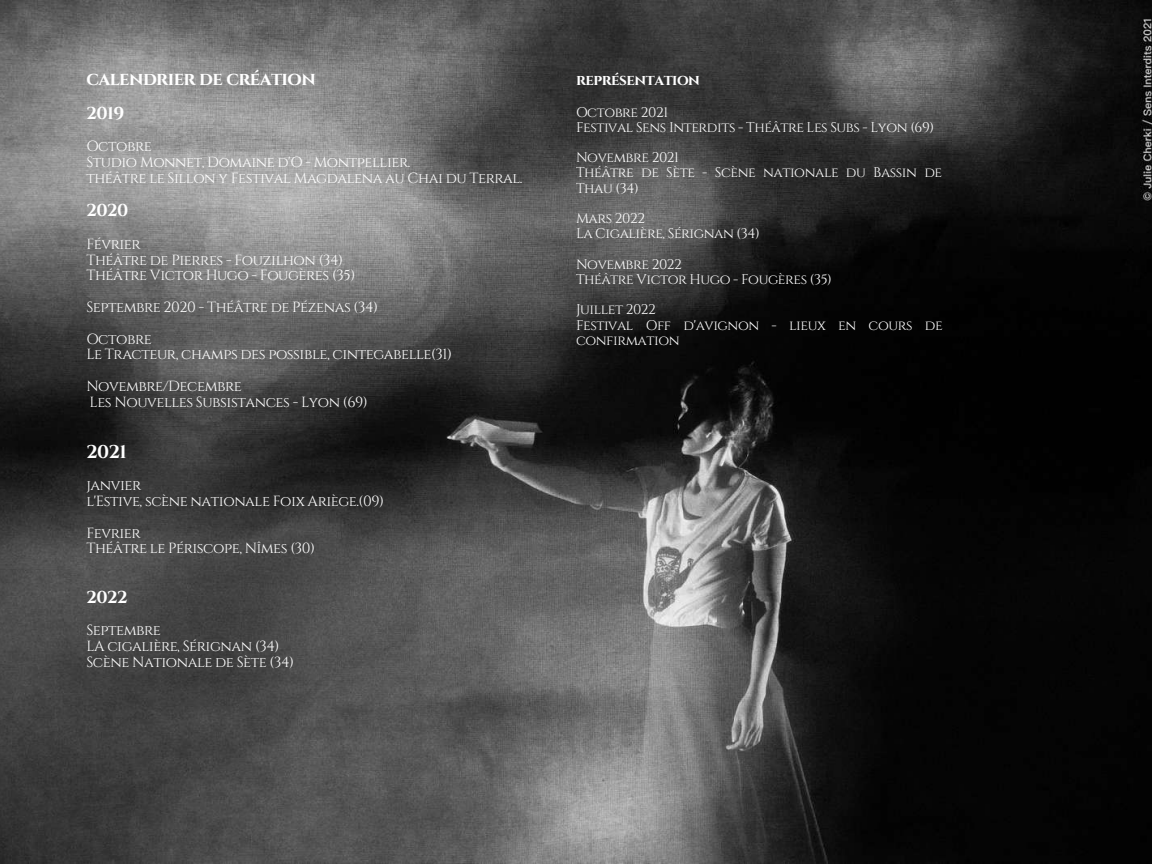
<style>
.page{position:relative;width:1152px;height:864px;background:#fff}
.page>*{position:absolute;margin:0;border:0;box-sizing:border-box;transform-origin:0 0}
.t1{font:700 18.45px "Cinzel";letter-spacing:-.03em;color:#fff}
.t2{font:700 17.25px "Cinzel";letter-spacing:-.03em;color:#fff}
.t3{font:700 15.15px "Cinzel";letter-spacing:-.03em;color:#fff}
.t4{font:14.7px/15.8px "Cinzel";letter-spacing:-.03em;color:#fff}
.t5{font:13.95px/15.1px "Cinzel";letter-spacing:-.03em;color:#fff}
</style>
<div class="page">
<img style="left:0;top:0;width:1152px;height:864px">
<p class="t1" style="left:86px;top:67px;width:231px">CALENDRIER DE CRÉATION</p>
<p class="t2" style="left:86px;top:102px;width:39px">2019</p>
<p class="t4" style="left:86px;top:139px;width:438px">Octobre<br>Studio Monnet, Domaine d'O - Montpellier.<br>théâtre le Sillon y Festival Magdalena au Chai du Terral.</p>
<p class="t2" style="left:86px;top:200px;width:44px">2020</p>
<p class="t4" style="left:86px;top:237px;width:270px">Février<br>Théâtre de Pierres - Fouzilhon (34)<br>Théâtre Victor Hugo - Fougères (35)</p>
<p class="t4" style="left:86px;top:292px;width:293px;line-height:31.7px">Septembre 2020 - Théâtre de Pézenas (34)<br>Octobre</p>
<p class="t4" style="left:86px;top:339px;width:367px;line-height:31.7px">Le Tracteur, champs des possible, cintegabelle(31)<br>Novembre/Decembre</p>
<p class="t4" style="left:90px;top:395px;width:280px">Les Nouvelles Subsistances - Lyon (69)</p>
<p class="t1" style="left:86px;top:440px;width:42px">2021</p>
<p class="t4" style="left:86px;top:478px;width:299px">janvier<br>l'Estive, scène nationale Foix Ariège.(09)</p>
<p class="t4" style="left:86px;top:525px;width:230px">Fevrier<br>Théâtre le Périscope, Nîmes (30)</p>
<p class="t2" style="left:86px;top:586px;width:43px">2022</p>
<p class="t4" style="left:86px;top:623px;width:209px">Septembre<br>LA cigalière, Sérignan (34)<br>Scène Nationale de Sète (34)</p>
<p class="t3" style="left:576px;top:71px;width:126px">REPRÉSENTATION</p>
<p class="t5" style="left:576px;top:105px;width:360px">Octobre 2021<br>Festival Sens Interdits - Théâtre Les Subs - Lyon (69)</p>
<p class="t5" style="left:576px;top:151px;width:368px">Novembre 2021<br>Théâtre de Sète - Scène nationale du Bassin de<br>Thau (34)</p>
<p class="t5" style="left:576px;top:211px;width:185px">Mars 2022<br>La Cigalière, Sérignan (34)</p>
<p class="t5" style="left:576px;top:257px;width:257px">Novembre 2022<br>Théâtre Victor Hugo - Fougères (35)</p>
<p class="t5" style="left:576px;top:303px;width:368px">Juillet 2022<br>Festival Off d'avignon - lieux en cours de confirmation</p>
</div>
